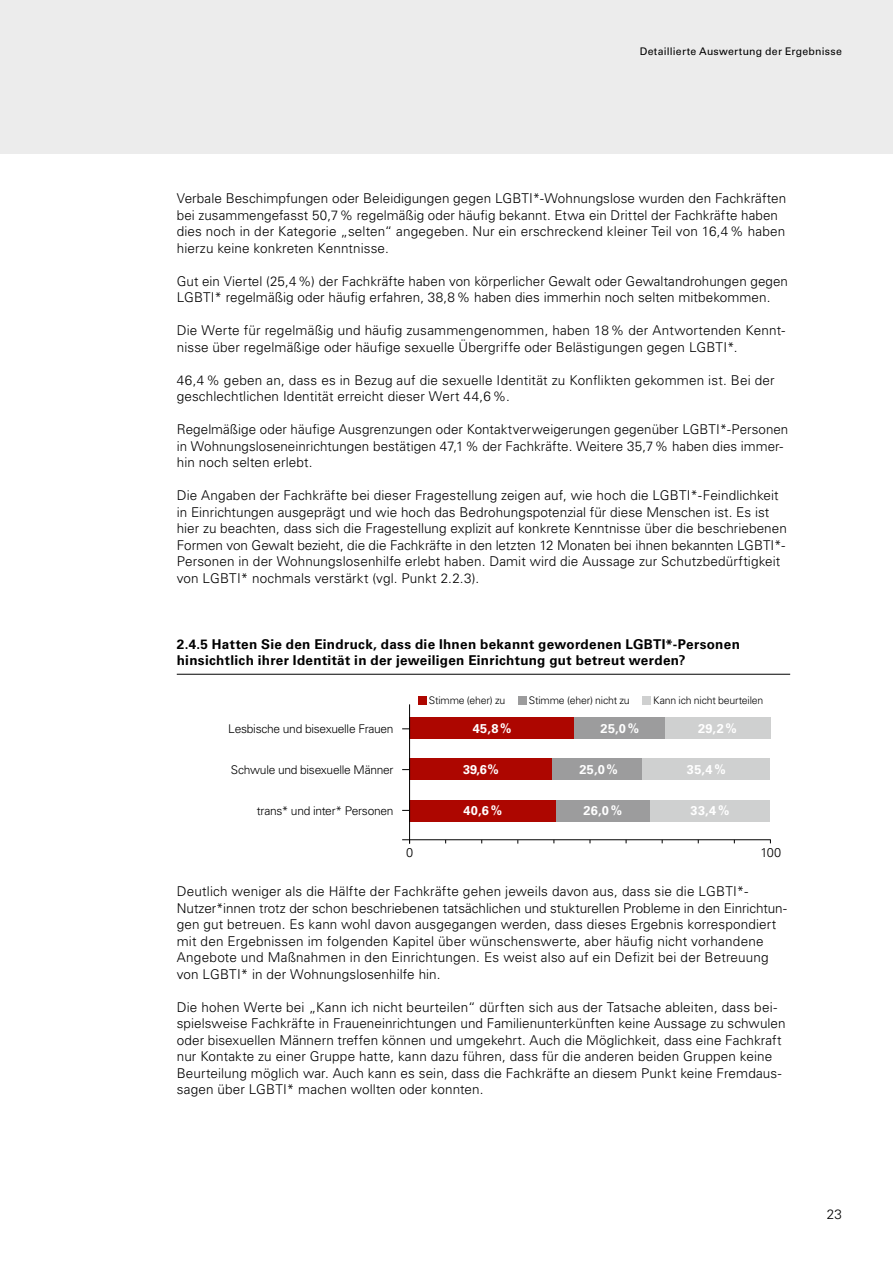
<style>
.page{position:relative;width:893px;height:1263px;background:#fff}
.page>*{position:absolute;margin:0;border:0;box-sizing:border-box;transform-origin:0 0}
.t1{font:300 13.5px/16.5px "Univers LT Std";letter-spacing:.005em;color:#000}
.t2{font:700 13.5px/16.5px "Univers LT Std";letter-spacing:.025em;color:#000}
.t3{font:700 12.75px "Univers LT Std";letter-spacing:.03em;color:#fff}
.t4{font:300 12.75px "Univers LT Std";color:#000}
.t5{font:300 12px "Univers LT Std";letter-spacing:-.02em;color:#000}
.t6{font:300 10.5px "Univers LT Std";letter-spacing:-.02em;color:#000}
.t7{font:10.5px "Univers LT Std";letter-spacing:.025em;color:#000}
</style>
<div class="page">
<div style="left:0;top:0;width:893px;height:154px;background:#ececec"></div>
<hr style="left:177px;top:674px;width:613px;height:1px;background:#000">
<div style="left:418px;top:696px;width:9px;height:8px;background:#ad0600"></div>
<div style="left:518px;top:696px;width:9px;height:8px;background:#9c9c9d"></div>
<div style="left:642px;top:696px;width:9px;height:8px;background:#cfd0d0"></div>
<div style="left:410px;top:718px;width:165px;height:21px;background:#ad0600"></div>
<div style="left:575px;top:718px;width:90px;height:21px;background:#9c9c9d"></div>
<div style="left:665px;top:718px;width:105px;height:21px;background:#cfd0d0"></div>
<div style="left:410px;top:759px;width:142px;height:21px;background:#ad0600"></div>
<div style="left:552px;top:759px;width:90px;height:21px;background:#9c9c9d"></div>
<div style="left:642px;top:759px;width:128px;height:21px;background:#cfd0d0"></div>
<div style="left:650px;top:800px;width:120px;height:21px;background:#cfd0d0"></div>
<div style="left:410px;top:800px;width:146px;height:21px;background:#ad0600"></div>
<div style="left:556px;top:800px;width:94px;height:21px;background:#9c9c9d"></div>
<hr style="left:409px;top:704px;width:1px;height:140px;background:#000">
<hr style="left:402px;top:839px;width:369px;height:1px;background:#000">
<p class="t7" style="left:640px;top:45px;width:204px">Detaillierte Auswertung der Ergebnisse</p>
<p class="t1" style="left:177px;top:190px;width:611px">Verbale Beschimpfungen oder Beleidigungen gegen LGBTI*-Wohnungslose wurden den Fachkräften bei zusammengefasst 50,7% regelmäßig oder häufig bekannt. Etwa ein Drittel der Fachkräfte haben dies noch in der Kategorie „selten“ angegeben. Nur ein erschreckend kleiner Teil von 16,4% haben hierzu keine konkreten Kenntnisse.</p>
<p class="t1" style="left:177px;top:273px;width:613px">Gut ein Viertel (25,4%) der Fachkräfte haben von körperlicher Gewalt oder Gewaltandrohungen gegen<br>LGBTI* regelmäßig oder häufig erfahren, 38,8% haben dies immerhin noch selten mitbekommen.</p>
<p class="t1" style="left:177px;top:322px;width:610px">Die Werte für regelmäßig und häufig zusammengenommen, haben 18% der Antwortenden Kennt&shy;nisse über regelmäßige oder häufige sexuelle Übergriffe oder Belästigungen gegen LGBTI*.</p>
<p class="t1" style="left:177px;top:372px;width:599px">46,4% geben an, dass es in Bezug auf die sexuelle Identität zu Konflikten gekommen ist. Bei der geschlechtlichen Identität erreicht dieser Wert 44,6%.</p>
<p class="t1" style="left:177px;top:421px;width:613px">Regelmäßige oder häufige Ausgrenzungen oder Kontaktverweigerungen gegenüber LGBTI*-Personen in Wohnungsloseneinrichtungen bestätigen 47,1% der Fachkräfte. Weitere 35,7% haben dies immer&shy;hin noch selten erlebt.</p>
<p class="t1" style="left:177px;top:487px;width:612px">Die Angaben der Fachkräfte bei dieser Fragestellung zeigen auf, wie hoch die LGBTI*-Feindlichkeit in Einrichtungen ausgeprägt und wie hoch das Bedrohungspotenzial für diese Menschen ist. Es ist hier zu beachten, dass sich die Fragestellung explizit auf konkrete Kenntnisse über die beschriebenen Formen von Gewalt bezieht, die die Fachkräfte in den letzten 12 Monaten bei ihnen bekannten LGBTI*- Personen in der Wohnungslosenhilfe erlebt haben. Damit wird die Aussage zur Schutzbedürftigkeit von LGBTI* nochmals verstärkt (vgl. Punkt 2.2.3).</p>
<p class="t2" style="left:177px;top:636px;width:565px">2.4.5 Hatten Sie den Eindruck, dass die Ihnen bekannt gewordenen LGBTI*-Personen hinsichtlich ihrer Identität in der jeweiligen Einrichtung gut betreut werden?</p>
<p class="t5" style="left:228px;top:721px;width:167px">Lesbische und bisexuelle Frauen</p>
<p class="t5" style="left:231px;top:762px;width:164px">Schwule und bisexuelle Männer</p>
<p class="t5" style="left:257px;top:804px;width:138px">trans* und inter* Personen</p>
<p class="t6" style="left:429px;top:694px;width:78px">Stimme (eher) zu</p>
<p class="t6" style="left:529px;top:694px;width:102px">Stimme (eher) nicht zu</p>
<p class="t6" style="left:653px;top:694px;width:112px">Kann ich nicht beurteilen</p>
<p class="t3" style="left:473px;top:721px;width:40px">45,8%</p>
<p class="t3" style="left:600px;top:721px;width:40px">25,0%</p>
<p class="t3" style="left:698px;top:721px;width:40px">29,2%</p>
<p class="t3" style="left:463px;top:762px;width:37px">39,6%</p>
<p class="t3" style="left:579px;top:762px;width:40px">25,0%</p>
<p class="t3" style="left:687px;top:762px;width:40px">35,4%</p>
<p class="t3" style="left:463px;top:803px;width:40px">40,6%</p>
<p class="t3" style="left:584px;top:803px;width:40px">26,0%</p>
<p class="t3" style="left:691px;top:803px;width:40px">33,4%</p>
<p class="t4" style="left:406px;top:844px;width:9px">0</p>
<p class="t4" style="left:760px;top:844px;width:22px">100</p>
<p class="t1" style="left:177px;top:883px;width:611px">Deutlich weniger als die Hälfte der Fachkräfte gehen jeweils davon aus, dass sie die LGBTI*- Nutzer*innen trotz der schon beschriebenen tatsächlichen und stukturellen Probleme in den Einrichtun&shy;gen gut betreuen. Es kann wohl davon ausgegangen werden, dass dieses Ergebnis korrespondiert mit den Ergebnissen im folgenden Kapitel über wünschenswerte, aber häufig nicht vorhandene Angebote und Maßnahmen in den Einrichtungen. Es weist also auf ein Defizit bei der Betreuung von LGBTI* in der Wohnungslosenhilfe hin.</p>
<p class="t1" style="left:177px;top:999px;width:610px">Die hohen Werte bei „Kann ich nicht beurteilen“ dürften sich aus der Tatsache ableiten, dass bei&shy;spielsweise Fachkräfte in Fraueneinrichtungen und Familienunterkünften keine Aussage zu schwulen oder bisexuellen Männern treffen können und umgekehrt. Auch die Möglichkeit, dass eine Fachkraft nur Kontakte zu einer Gruppe hatte, kann dazu führen, dass für die anderen beiden Gruppen keine Beurteilung möglich war. Auch kann es sein, dass die Fachkräfte an diesem Punkt keine Fremdaus&shy;sagen über LGBTI* machen wollten oder konnten.</p>
<p class="t1" style="left:827px;top:1206px;width:17px">23</p>
</div>
